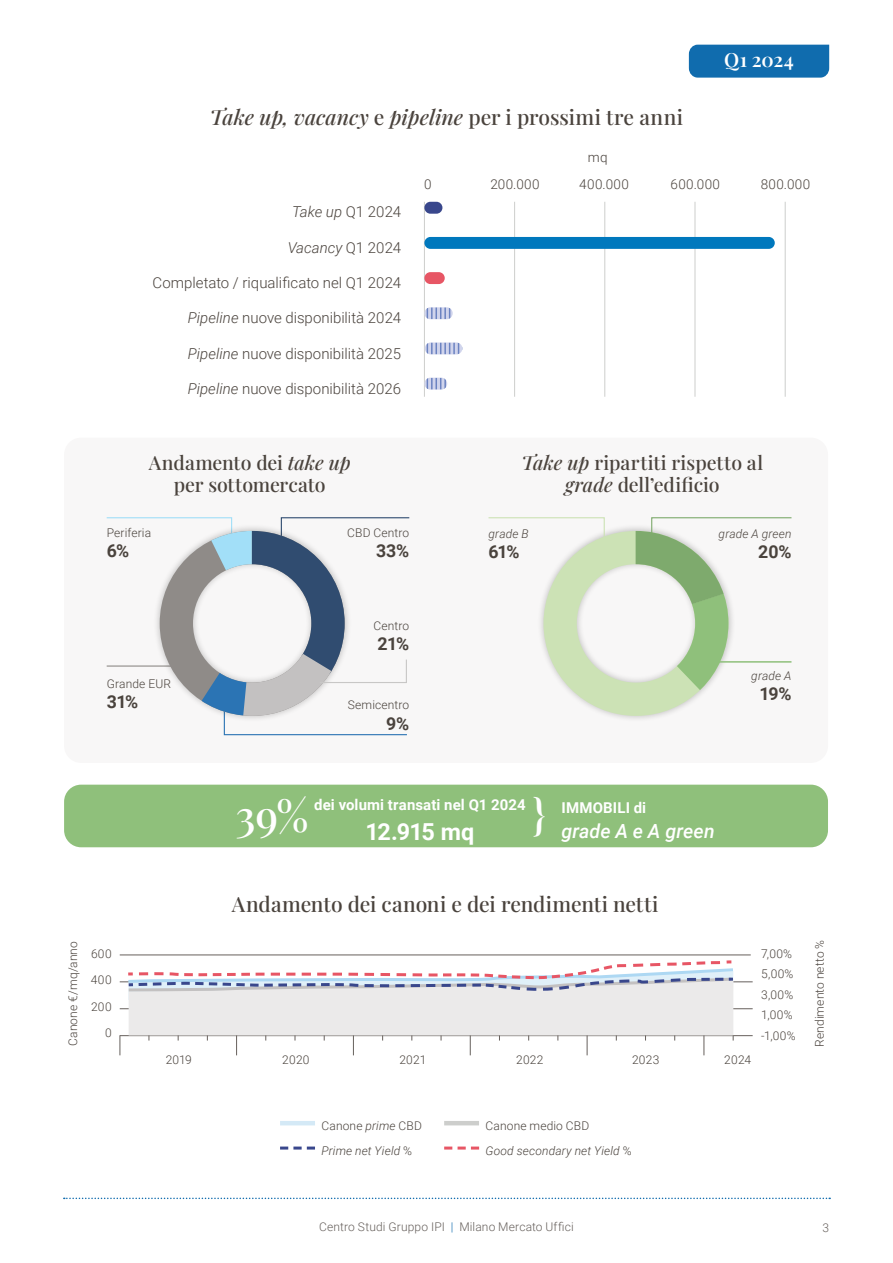
<style>
.page{position:relative;width:893px;height:1263px;background:#fff}
.page>*{position:absolute;margin:0;border:0;box-sizing:border-box;transform-origin:0 0}
.t1{font:500 43.65px "Playfair Display";color:#fff}
.t2{font:500 41.1px "Playfair Display";color:#fff}
.t3{font:700 23.4px "Roboto";letter-spacing:-.045em;color:#fff}
.t4{font:italic 500 21px "Playfair Display";color:#4a433d}
.t5{font:500 21px "Playfair Display";letter-spacing:-.01em;color:#4a433d}
.t6{font:500 19.5px/22.5px "Playfair Display";color:#4a433d;text-align:center}
.t7{font:italic 500 19.5px "Roboto";letter-spacing:.005em;color:#fff}
.t8{font:600 19.5px "Playfair Display";letter-spacing:.005em;color:#fff}
.t9{font:700 17.7px "Roboto";letter-spacing:-.03em;color:#4a433d}
.t10{font:300 15px "Roboto";color:#4a433d}
.t11{font:700 15px "Roboto";letter-spacing:.01em;color:#fff}
.t12{font:italic 300 15px "Roboto";color:#4a433d}
.t13{font:300 13.5px "Roboto";letter-spacing:.025em;color:#4a433d}
.t14{font:300 12px/20.5px "Roboto";letter-spacing:.015em;color:#4a433d}
.t15{font:italic 300 12px "Roboto";letter-spacing:.01em;color:#4a433d}
.t16{font:300 12px "Roboto";letter-spacing:.01em;color:#66605c}
.s1{font-style:normal}
.s2{font-style:italic}
.s3{color:#106cae}
</style>
<div class="page">
<div style="left:689px;top:45px;width:140px;height:33px;background:#106cae"></div>
<svg style="left:64px;top:1197px;width:766px;height:2px"></svg>
<hr style="left:120px;top:1035px;width:633px;height:1px;background:#66605c">
<hr style="left:120px;top:981px;width:633px;height:1px;background:#66605c">
<hr style="left:120px;top:955px;width:631px;height:1px;background:#66605c">
<hr style="left:120px;top:1008px;width:633px;height:1px;background:#66605c">
<div style="left:64px;top:438px;width:764px;height:325px;background:#f8f7f7;border-radius:17px"></div>
<div style="left:64px;top:785px;width:764px;height:62px;background:#8fc07b;border-radius:17px"></div>
<div style="left:537px;top:524px;width:198px;height:199px;background:#000;opacity:.25"></div>
<svg style="left:488px;top:517px;width:304px;height:199px"></svg>
<hr style="left:693px;top:661px;width:98px;height:2px;background:#8fc07b">
<hr style="left:280px;top:1121px;width:35px;height:4px;background:#d4e9f6">
<hr style="left:444px;top:1121px;width:35px;height:4px;background:#cdcecc">
<svg style="left:280px;top:1146px;width:35px;height:3px"></svg>
<hr style="left:424px;top:202px;width:1px;height:195px;background:#cdcecc">
<hr style="left:695px;top:202px;width:1px;height:195px;background:#cdcecc">
<hr style="left:604px;top:202px;width:1px;height:195px;background:#cdcecc">
<hr style="left:514px;top:202px;width:1px;height:195px;background:#cdcecc">
<hr style="left:785px;top:202px;width:1px;height:195px;background:#cdcecc">
<div style="left:424px;top:237px;width:351px;height:12px;background:#0078bd;border-radius:6px"></div>
<svg style="left:424px;top:307px;width:29px;height:12px"></svg>
<svg style="left:427px;top:307px;width:26px;height:12px"></svg>
<svg style="left:444px;top:1146px;width:35px;height:3px"></svg>
<svg style="left:425px;top:342px;width:37px;height:12px"></svg>
<svg style="left:427px;top:342px;width:36px;height:12px"></svg>
<svg style="left:424px;top:378px;width:23px;height:12px"></svg>
<svg style="left:427px;top:378px;width:19px;height:12px"></svg>
<div style="left:424px;top:272px;width:21px;height:12px;background:#e75665;border-radius:6px"></div>
<div style="left:424px;top:202px;width:18px;height:12px;background:#39478c;border-radius:6px"></div>
<svg style="left:106px;top:517px;width:304px;height:219px"></svg>
<svg style="left:120px;top:960px;width:616px;height:95px"></svg>
<h3 class="t4" style="left:210px;top:101px;width:475px">Take up, vacancy <span class="s1">e</span> pipeline <span class="s1">per i prossimi tre anni</span></h3>
<p class="t13" style="left:588px;top:148px;width:21px">mq</p>
<h3 class="t8" style="left:724px;top:45px;width:71px">Q1 2024</h3>
<p class="t12" style="left:292px;top:202px;width:110px">Take up <span class="s1">Q1 2024</span></p>
<p class="t12" style="left:288px;top:237px;width:115px">Vacancy <span class="s1">Q1 2024</span></p>
<p class="t10" style="left:152px;top:272px;width:250px">Completato / riqualificato nel Q1 2024</p>
<p class="t10" style="left:188px;top:307px;width:215px"><span class="s2">Pipeline</span> nuove disponibilità 2024</p>
<p class="t10" style="left:188px;top:343px;width:215px"><span class="s2">Pipeline</span> nuove disponibilità 2025</p>
<p class="t10" style="left:188px;top:378px;width:215px"><span class="s2">Pipeline</span> nuove disponibilità 2026</p>
<p class="t13" style="left:424px;top:175px;width:9px">0</p>
<p class="t13" style="left:490px;top:175px;width:51px">200.000</p>
<p class="t13" style="left:579px;top:175px;width:51px">400.000</p>
<p class="t13" style="left:671px;top:175px;width:51px">600.000</p>
<p class="t13" style="left:761px;top:175px;width:51px">800.000</p>
<h3 class="t6" style="left:149px;top:450px;width:204px">Andamento dei <span class="s2">take up </span>per sottomercato</h3>
<h3 class="t6" style="left:521px;top:450px;width:243px"><span class="s2">Take up</span> ripartiti rispetto al <span class="s2">grade</span> dell’edificio</h3>
<p class="t14" style="left:107px;top:522px;width:46px">Periferia</p>
<h3 class="t9" style="left:107px;top:538px;width:24px">6%</h3>
<p class="t14" style="left:347px;top:522px;width:64px">CBD Centro</p>
<h3 class="t9" style="left:376px;top:538px;width:35px">33%</h3>
<p class="t14" style="left:373px;top:615px;width:37px">Centro</p>
<h3 class="t9" style="left:378px;top:631px;width:33px">21%</h3>
<p class="t14" style="left:107px;top:673px;width:66px">Grande EUR</p>
<h3 class="t9" style="left:107px;top:689px;width:33px">31%</h3>
<p class="t14" style="left:348px;top:694px;width:63px">Semicentro</p>
<h3 class="t9" style="left:386px;top:711px;width:25px">9%</h3>
<p class="t15" style="left:488px;top:525px;width:42px">grade B</p>
<h3 class="t9" style="left:488px;top:539px;width:32px">61%</h3>
<p class="t15" style="left:719px;top:525px;width:74px">grade A green</p>
<h3 class="t9" style="left:758px;top:539px;width:35px">20%</h3>
<p class="t15" style="left:751px;top:667px;width:42px">grade A</p>
<h3 class="t9" style="left:759px;top:681px;width:34px">19%</h3>
<h1 class="t1" style="left:235px;top:781px;width:75px">39%</h1>
<h2 class="t2" style="left:533px;top:781px;width:14px">}</h2>
<p class="t11" style="left:314px;top:794px;width:213px">dei volumi transati nel Q1 2024</p>
<p class="t11" style="left:561px;top:797px;width:86px">IMMOBILI di</p>
<h3 class="t3" style="left:365px;top:815px;width:111px">12.915 mq</h3>
<h3 class="t7" style="left:561px;top:817px;width:155px">grade A e A green</h3>
<h3 class="t5" style="left:232px;top:887px;width:428px">Andamento dei canoni e dei rendimenti netti</h3>
<p class="t14" style="left:62px;top:1046px;width:106px;rotate:-90deg">Canone €/mq/anno</p>
<p class="t14" style="left:809px;top:1047px;width:109px;rotate:-90deg">Rendimento netto %</p>
<p class="t14" style="left:91px;top:943px;width:22px">600</p>
<p class="t14" style="left:91px;top:969px;width:22px">400</p>
<p class="t14" style="left:91px;top:996px;width:22px">200</p>
<p class="t14" style="left:105px;top:1022px;width:8px">0</p>
<p class="t14" style="left:761px;top:943px;width:36px">7,00%<br>5,00%<br>3,00%<br>1,00% -1,00%</p>
<p class="t14" style="left:166px;top:1049px;width:28px">2019</p>
<p class="t14" style="left:282px;top:1049px;width:29px">2020</p>
<p class="t14" style="left:399px;top:1049px;width:29px">2021</p>
<p class="t14" style="left:516px;top:1049px;width:29px">2022</p>
<p class="t14" style="left:632px;top:1049px;width:29px">2023</p>
<p class="t14" style="left:724px;top:1049px;width:28px">2024</p>
<p class="t14" style="left:321px;top:1115px;width:102px">Canone <span class="s2">prime</span> CBD</p>
<p class="t14" style="left:485px;top:1115px;width:105px">Canone medio CBD</p>
<p class="t15" style="left:321px;top:1142px;width:92px">Prime net Yield <span class="s1">%</span></p>
<p class="t15" style="left:485px;top:1142px;width:148px">Good secondary net Yield <span class="s1">%</span></p>
<p class="t16" style="left:319px;top:1218px;width:256px">Centro Studi Gruppo IPI <span class="s3">|</span> Milano Mercato Uffici</p>
<p class="t16" style="left:822px;top:1219px;width:8px">3</p>
</div>
